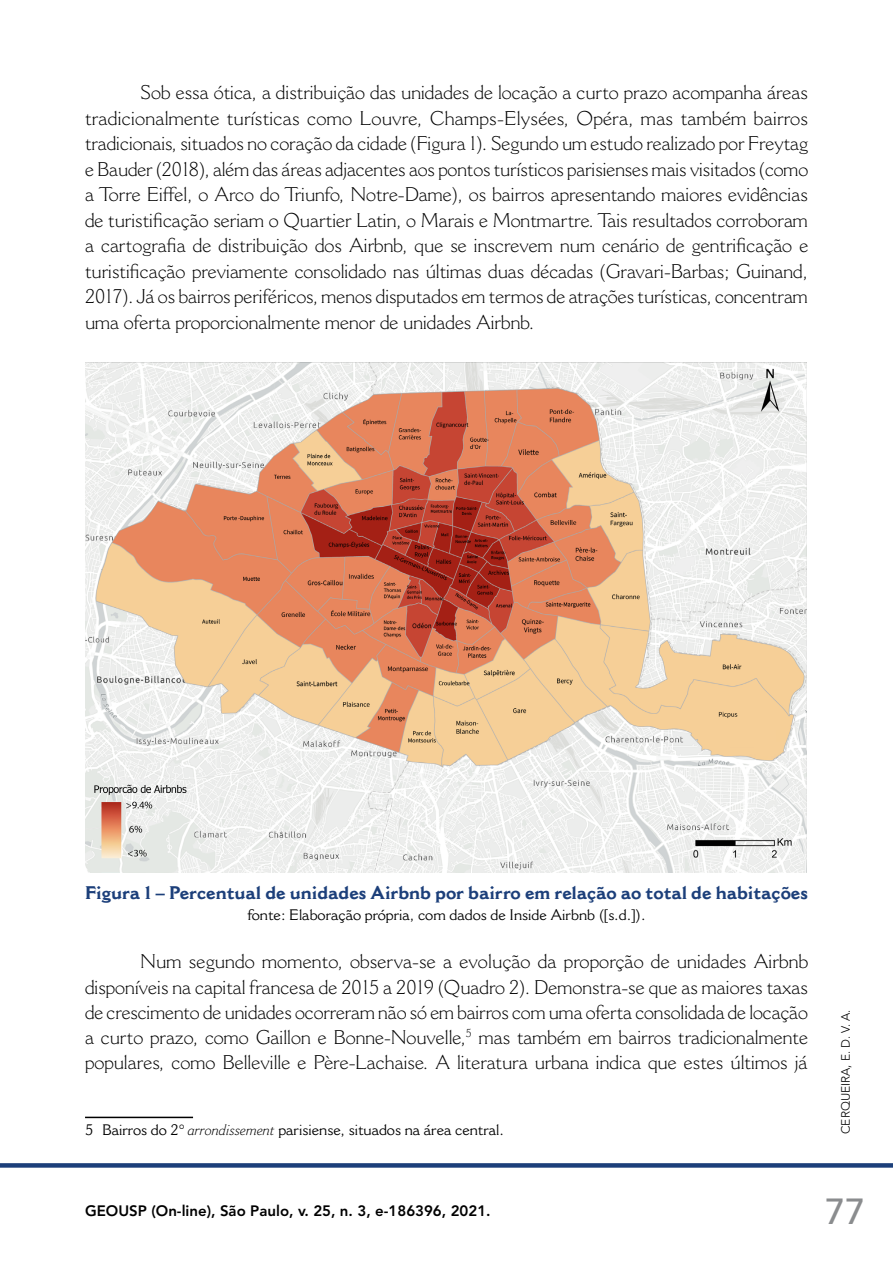
<style>
.page{position:relative;width:893px;height:1263px;background:#fff}
.page>*{position:absolute;margin:0;border:0;box-sizing:border-box;transform-origin:0 0}
.t1{font:500 36px "Avenir LT Std";color:#8a8c8e}
.t2{font:300 19.5px/25.5px "Cantoria MT Std";color:#000;text-align:justify}
.t3{font:700 18px "Cantoria MT Std";letter-spacing:-.005em;color:#1c3f7a}
.t4{font:15px "Cantoria MT Std";color:#000}
.t5{font:800 15px "Avenir LT Std";color:#000}
.t6{font:300 12px "Avenir LT Std";color:#000}
.s1{font-weight:300;font-style:italic}
</style>
<div class="page">
<div style="left:0;top:1163px;width:893px;height:5px;background:#1c3f7a"></div>
<img style="left:85px;top:363px;width:722px;height:510px">
<hr style="left:85px;top:1117px;width:108px;height:1px;background:#000">
<p class="t2" style="left:85px;top:80px;width:725px;text-indent:55px">Sob essa ótica, a distribuição das unidades de locação a curto prazo acompanha áreas tradicionalmente turísticas como Louvre, Champs-Elysées, Opéra, mas também bairros tradicionais, situados no coração da cidade (Figura 1). Segundo um estudo realizado por Freytag e Bauder (2018), além das áreas adjacentes aos pontos turísticos parisienses mais visitados (como a Torre Eiffel, o Arco do Triunfo, Notre-Dame), os bairros apresentando maiores evidências de turistificação seriam o Quartier Latin, o Marais e Montmartre. Tais resultados corroboram a cartografia de distribuição dos Airbnb, que se inscrevem num cenário de gentrificação e turistificação previamente consolidado nas últimas duas décadas (Gravari-Barbas; Guinand, 2017). Já os bairros periféricos, menos disputados em termos de atrações turísticas, concentram uma oferta proporcionalmente menor de unidades Airbnb.</p>
<p class="t3" style="left:85px;top:881px;width:724px">Figura 1 – Percentual de unidades Airbnb por bairro em relação ao total de habitações</p>
<p class="t4" style="left:247px;top:906px;width:400px">fonte: Elaboração própria, com dados de Inside Airbnb ([s.d.]).</p>
<p class="t2" style="left:85px;top:949px;width:725px;text-indent:55px">Num segundo momento, observa-se a evolução da proporção de unidades Airbnb disponíveis na capital francesa de 2015 a 2019 (Quadro 2). Demonstra-se que as maiores taxas de crescimento de unidades ocorreram não só em bairros com uma oferta consolidada de locação a curto prazo, como Gaillon e Bonne-Nouvelle,<sup>5</sup> mas também em bairros tradicionalmente populares, como Belleville e Père-Lachaise. A literatura urbana indica que estes últimos já</p>
<p class="t4" style="left:85px;top:1121px;width:421px">5 Bairros do 2° <span class="s1">arrondissement</span> parisiense, situados na área central.</p>
<p class="t6" style="left:838px;top:1134px;width:126px;rotate:-90deg">CERQUEIRA, E. D. V. A.</p>
<p class="t5" style="left:85px;top:1202px;width:407px">GEOUSP (On-line), São Paulo, v. 25, n. 3, e-186396, 2021.</p>
<h1 class="t1" style="left:825px;top:1191px;width:42px">77</h1>
</div>
